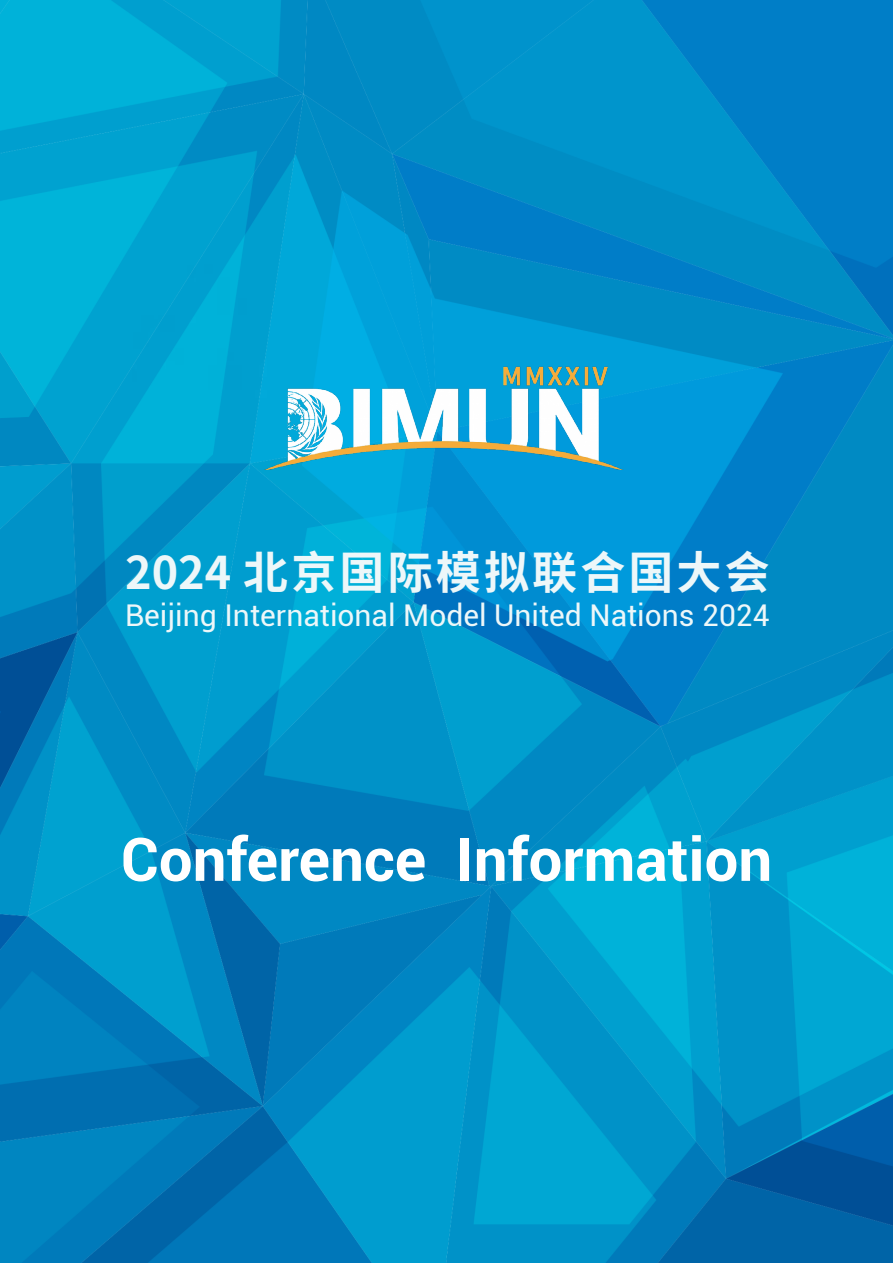
<style>
.page{position:relative;width:893px;height:1263px;background:#fff}
.page>*{position:absolute;margin:0;border:0;box-sizing:border-box;transform-origin:0 0}
.t1{font:700 60px "Roboto";color:#fff}
.t2{font:700 45px "Noto Sans Hans";letter-spacing:.07em;color:#edf7f9}
.t3{font:30px "Roboto";color:#edf7f9}
</style>
<div class="page">
<img style="left:0;top:0;width:893px;height:1263px">
<img style="left:232px;top:351px;width:429px;height:118px">
<h2 class="t2" style="left:125px;top:547px;width:646px">2024 北京国际模拟联合国大会</h2>
<p class="t3" style="left:125px;top:594px;width:646px">Beijing International Model United Nations 2024</p>
<h1 class="t1" style="left:121px;top:817px;width:653px">Conference Information</h1>
</div>
